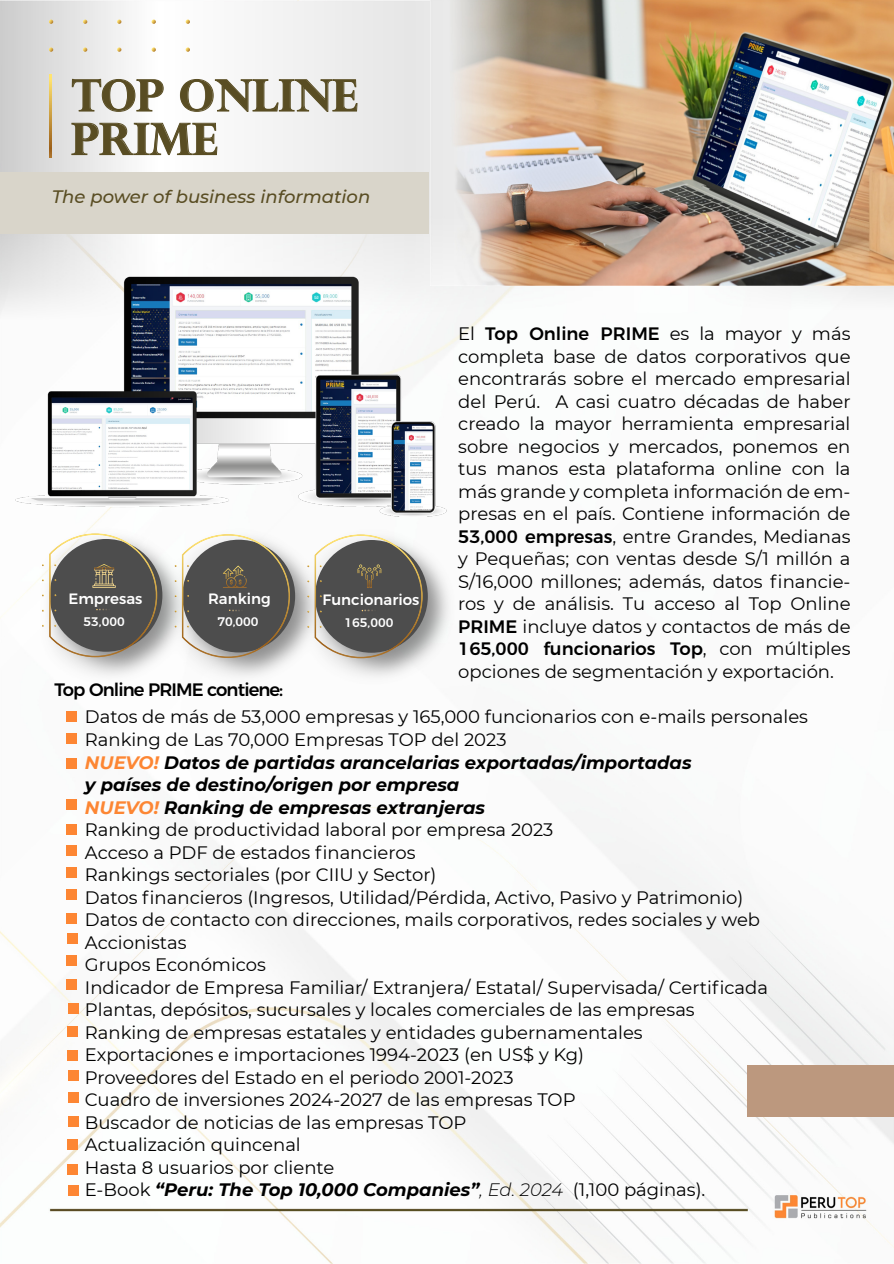
<style>
.page{position:relative;width:894px;height:1264px;background:#fff}
.page>*{position:absolute;margin:0;border:0;box-sizing:border-box;transform-origin:0 0}
.t1{font:700 43.5px/43.5px "Perpetua Titling";color:#594d23}
.t2{font:18px/22.5px "Montserrat";color:#000;text-align:justify}
.t3{font:italic 500 18px "Montserrat";color:#594d23}
.t4{font:500 18px "Montserrat";letter-spacing:-.05em;color:#000}
.t5{font:500 15px "Montserrat";color:#fff}
.t6{font:500 12.45px "Montserrat";color:#fff}
.s1{font-weight:500}
.s2{font-weight:700;font-style:italic;color:#fd8633}
.s3{font-weight:700;font-style:italic}
.s4{font-weight:300;font-style:italic}
</style>
<div class="page">
<img style="left:0;top:0;width:893px;height:1263px">
<svg style="left:49px;top:74px;width:3px;height:84px"></svg>
<svg style="left:117px;top:20px;width:4px;height:4px"></svg>
<svg style="left:83px;top:20px;width:4px;height:4px"></svg>
<svg style="left:49px;top:20px;width:4px;height:4px"></svg>
<svg style="left:186px;top:20px;width:4px;height:4px"></svg>
<svg style="left:151px;top:20px;width:5px;height:4px"></svg>
<svg style="left:117px;top:47px;width:4px;height:5px"></svg>
<svg style="left:83px;top:47px;width:4px;height:5px"></svg>
<svg style="left:49px;top:47px;width:4px;height:5px"></svg>
<svg style="left:186px;top:47px;width:4px;height:5px"></svg>
<svg style="left:151px;top:47px;width:5px;height:5px"></svg>
<svg style="left:72px;top:79px;width:91px;height:33px"></svg>
<svg style="left:180px;top:79px;width:177px;height:33px"></svg>
<svg style="left:72px;top:123px;width:145px;height:32px"></svg>
<div style="left:0;top:172px;width:428px;height:62px;background:#d9d5ca"></div>
<img style="left:30px;top:521px;width:430px;height:170px">
<svg style="left:42px;top:533px;width:115px;height:124px"></svg>
<svg style="left:175px;top:534px;width:115px;height:124px;background:#7d7b76"></svg>
<svg style="left:307px;top:534px;width:115px;height:124px;background:#7d7b77"></svg>
<img style="left:0;top:275px;width:569px;height:241px">
<div style="left:66px;top:733px;width:11px;height:10px;background:#fd8633"></div>
<div style="left:66px;top:758px;width:11px;height:10px;background:#fd8633"></div>
<div style="left:66px;top:711px;width:11px;height:10px;background:#fd8633"></div>
<div style="left:66px;top:799px;width:11px;height:11px;background:#fd8633"></div>
<div style="left:66px;top:824px;width:11px;height:10px;background:#fd8633"></div>
<div style="left:66px;top:889px;width:11px;height:10px;background:#fd8633"></div>
<div style="left:66px;top:913px;width:11px;height:10px;background:#fd8633"></div>
<div style="left:67px;top:867px;width:10px;height:10px;background:#fd8633"></div>
<div style="left:67px;top:955px;width:10px;height:10px;background:#fd8633"></div>
<div style="left:67px;top:979px;width:10px;height:11px;background:#fd8633"></div>
<div style="left:67px;top:933px;width:10px;height:10px;background:#fd8633"></div>
<div style="left:68px;top:1025px;width:10px;height:11px;background:#fd8633"></div>
<div style="left:68px;top:1050px;width:10px;height:10px;background:#fd8633"></div>
<div style="left:68px;top:1003px;width:10px;height:11px;background:#fd8633"></div>
<div style="left:68px;top:1091px;width:10px;height:11px;background:#fd8633"></div>
<div style="left:68px;top:1116px;width:10px;height:10px;background:#fd8633"></div>
<div style="left:68px;top:1069px;width:10px;height:11px;background:#fd8633"></div>
<div style="left:68px;top:1139px;width:10px;height:10px;background:#fd8633"></div>
<div style="left:68px;top:1163px;width:10px;height:11px;background:#fd8633"></div>
<div style="left:747px;top:1065px;width:146px;height:51px;background:#bc987e"></div>
<img style="left:430px;top:0;width:463px;height:285px">
<div style="left:66px;top:845px;width:11px;height:10px;background:#fd8633"></div>
<div style="left:68px;top:1184px;width:10px;height:11px;background:#fd8633"></div>
<h1 class="t1" style="left:72px;top:73px;width:287px">TOP ONLINE<br>PRIME</h1>
<p class="t3" style="left:52px;top:184px;width:320px">The power of business information</p>
<p class="t2" style="left:458px;top:322px;width:393px">El <span class="s1">Top Online PRIME</span> es la mayor y más completa base de datos corporativos que encontrarás sobre el mercado empresarial del Perú. A casi cuatro décadas de haber creado la mayor herramienta empresarial sobre negocios y mercados, ponemos en tus manos esta plataforma online con la más grande y completa información de em&shy;presas en el país. Contiene información de <span class="s1">53,000 empresas</span>, entre Grandes, Medianas y Pequeñas; con ventas desde S/1 millón a S/16,000 millones; además, datos financie&shy;ros y de análisis. Tu acceso al Top Online <span class="s1">PRIME</span> incluye datos y contactos de más de <span class="s1">165,000 funcionarios Top</span>, con múltiples opciones de segmentación y exportación.</p>
<p class="t5" style="left:208px;top:587px;width:64px">Ranking</p>
<p class="t6" style="left:217px;top:612px;width:43px">70,000</p>
<p class="t5" style="left:68px;top:586px;width:75px">Empresas</p>
<p class="t6" style="left:84px;top:611px;width:43px">53,000</p>
<p class="t5" style="left:322px;top:587px;width:98px">Funcionarios</p>
<p class="t6" style="left:344px;top:612px;width:50px">165,000</p>
<p class="t4" style="left:54px;top:675px;width:230px">Top Online PRIME contiene:</p>
<p class="t2" style="left:85px;top:705px;width:724px;text-align:left">Datos de más de 53,000 empresas y 165,000 funcionarios con e-mails personales Ranking de Las 70,000 Empresas TOP del 2023<br><span class="s2">NUEVO!</span> <span class="s3">Datos de partidas arancelarias exportadas/importadas<br>y países de destino/origen por empresa<br></span><span class="s2">NUEVO!</span> <span class="s3">Ranking de empresas extranjeras<br></span>Ranking de productividad laboral por empresa 2023<br>Acceso a PDF de estados financieros<br>Rankings sectoriales (por CIIU y Sector)<br>Datos financieros (Ingresos, Utilidad/Pérdida, Activo, Pasivo y Patrimonio)<br>Datos de contacto con direcciones, mails corporativos, redes sociales y web Accionistas<br>Grupos Económicos<br>Indicador de Empresa Familiar/ Extranjera/ Estatal/ Supervisada/ Certificada Plantas, depósitos, sucursales y locales comerciales de las empresas<br>Ranking de empresas estatales y entidades gubernamentales<br>Exportaciones e importaciones 1994-2023 (en US$ y Kg)<br>Proveedores del Estado en el periodo 2001-2023<br>Cuadro de inversiones 2024-2027 de las empresas TOP<br>Buscador de noticias de las empresas TOP<br>Actualización quincenal<br>Hasta 8 usuarios por cliente<br>E-Book <span class="s3">“Peru: The Top 10,000 Companies”</span><span class="s4">, Ed. 2024</span> (1,100 páginas).</p>
</div>
